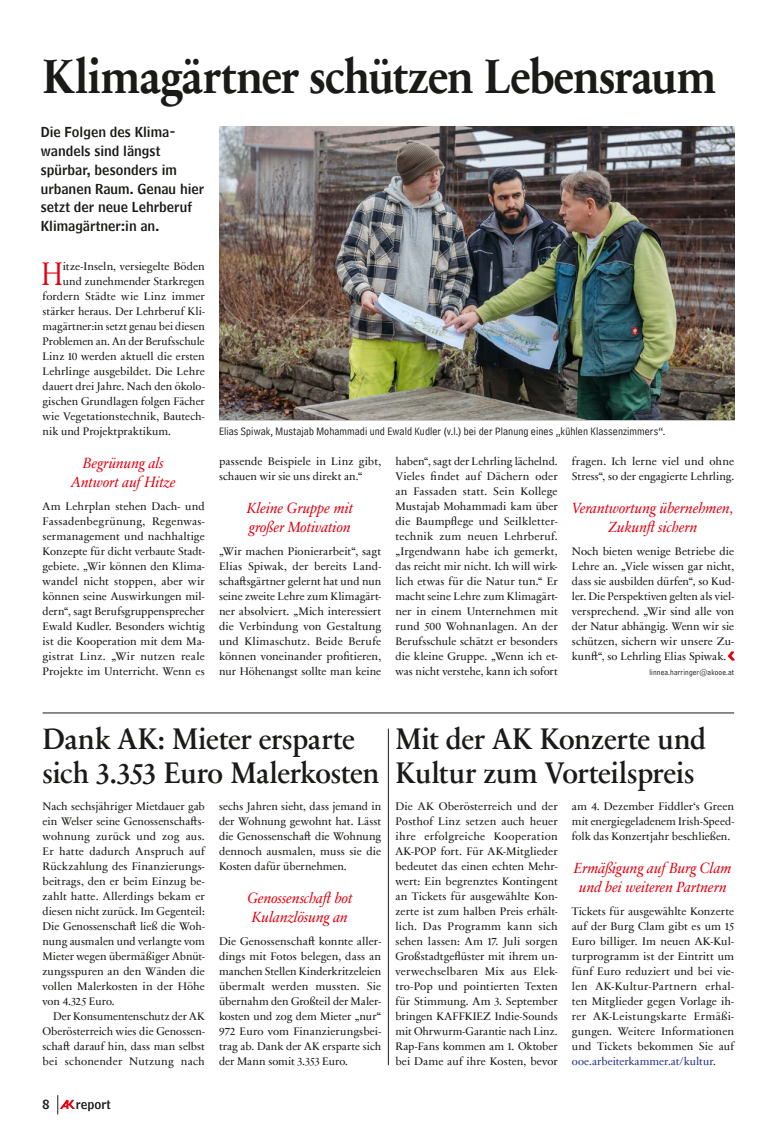
<style>
.page{position:relative;width:759px;height:1134px;background:#fff}
.page>*{position:absolute;margin:0;border:0;box-sizing:border-box;transform-origin:0 0}
._1_-_Titel_H1{font:700 48.75px "Sabon Next Com";letter-spacing:-.025em;color:#1a1a18;scale:.9 1}
._3_-_Grundschrift_Inital_P{font:33.25px "Sabon Next Com Display";color:#e3000f;scale:.8 1}
.Kasten-Formate_Kasten_-_Titel_über_2-Zei{font:600 30px/34.4px "Sabon Next Com";letter-spacing:-.015em;color:#1a1a18;scale:.95 1}
._4_-_Zwischentitel_H3{font:italic 15px/18.8px "Sabon Next Com";letter-spacing:-.01em;color:#e3000f;text-align:center}
._2_-_Vorspann_P{font:13.75px/18.8px "Bell Centennial Std Name Num";letter-spacing:.005em;color:#1a1a18}
.t1{font:12.5px "Bell Centennial Std Name Num";color:#1a1a18}
._0_-_GS_ohne_Einzug_P{font:11.25px/15px "Sabon Next Com";letter-spacing:.005em;color:#1a1a18;text-align:justify}
._3_-_Grundschrift_Inital_P-2{font:11.25px "Sabon Next Com";color:#1a1a18}
._0_-_Grundschrift_P{font:11.25px/15px "Sabon Next Com";letter-spacing:.005em;color:#1a1a18;text-align:justify}
.t2{font:11.25px "Bell Centennial Std Address";letter-spacing:.01em;color:#1a1a18}
._5_-_Autor_P{font:8.12px "Bell Centennial Std Address";letter-spacing:.02em;color:#1a1a18}
.s1{color:#25328a}
</style>
<div class="page">
<hr style="left:43px;top:713px;width:690px;height:1px;background:#1a1a18">
<hr style="left:388px;top:729px;width:1px;height:336px;background:#1a1a18">
<svg style="left:728px;top:652px;width:5px;height:8px"></svg>
<img style="left:219px;top:127px;width:514px;height:293px">
<svg style="left:58px;top:1095px;width:17px;height:19px"></svg>
<h1 class="_1_-_Titel_H1" style="left:43px;top:39px;width:750px">Klimagärtner schützen Lebensraum</h1>
<p class="_2_-_Vorspann_P" style="left:41px;top:123px;width:165px">Die Folgen des Klima&shy;wandels sind längst spürbar, besonders im urbanen Raum. Genau hier setzt der neue Lehrberuf<br>Klimagärtner:in an.</p>
<p class="_3_-_Grundschrift_Inital_P" style="left:41px;top:248px;width:28px">H</p>
<p class="_3_-_Grundschrift_Inital_P-2" style="left:63px;top:257px;width:143px">itze-Inseln, versiegelte Böden</p>
<p class="_3_-_Grundschrift_Inital_P-2" style="left:63px;top:272px;width:143px">und zunehmender Starkregen</p>
<p class="_3_-_Grundschrift_Inital_P-2" style="left:43px;top:287px;width:164px">fordern Städte wie Linz immer</p>
<p class="_3_-_Grundschrift_Inital_P-2" style="left:43px;top:302px;width:164px">stärker heraus. Der Lehrberuf Kli-</p>
<p class="_3_-_Grundschrift_Inital_P-2" style="left:43px;top:317px;width:164px">magärtner:in setzt genau bei diesen</p>
<p class="_3_-_Grundschrift_Inital_P-2" style="left:43px;top:332px;width:164px">Problemen an. An der Berufsschule</p>
<p class="_3_-_Grundschrift_Inital_P-2" style="left:43px;top:347px;width:164px">Linz 10 werden aktuell die ersten</p>
<p class="_3_-_Grundschrift_Inital_P-2" style="left:43px;top:362px;width:164px">Lehrlinge ausgebildet. Die Lehre</p>
<p class="_3_-_Grundschrift_Inital_P-2" style="left:43px;top:377px;width:164px">dauert drei Jahre. Nach den ökolo-</p>
<p class="_3_-_Grundschrift_Inital_P-2" style="left:43px;top:392px;width:164px">gischen Grundlagen folgen Fächer</p>
<p class="_3_-_Grundschrift_Inital_P-2" style="left:43px;top:407px;width:164px">wie Vegetationstechnik, Bautech-</p>
<p class="_3_-_Grundschrift_Inital_P-2" style="left:43px;top:422px;width:130px">nik und Projektpraktikum.</p>
<h2 class="_4_-_Zwischentitel_H3" style="left:71px;top:453px;width:106px">Begrünung als<br>Antwort auf Hitze</h2>
<p class="_0_-_GS_ohne_Einzug_P" style="left:43px;top:498px;width:164px">Am Lehrplan stehen Dach- und Fassadenbegrünung, Regenwas&shy;sermanagement und nachhaltige Konzepte für dicht verbaute Stadt&shy;gebiete. „Wir können den Klima&shy;wandel nicht stoppen, aber wir können seine Auswirkungen mil&shy;dern“, sagt Berufsgruppensprecher Ewald Kudler. Besonders wichtig ist die Kooperation mit dem Ma&shy;gistrat Linz. „Wir nutzen reale Projekte im Unterricht. Wenn es</p>
<p class="t2" style="left:219px;top:425px;width:448px">Elias Spiwak, Mustajab Mohammadi und Ewald Kudler (v.l.) bei der Planung eines „kühlen Klassenzimmers“.</p>
<p class="_0_-_GS_ohne_Einzug_P" style="left:219px;top:453px;width:164px">passende Beispiele in Linz gibt, schauen wir sie uns direkt an.“</p>
<h2 class="_4_-_Zwischentitel_H3" style="left:247px;top:498px;width:108px;text-align:left">Kleine Gruppe mit großer Motivation</h2>
<p class="_0_-_GS_ohne_Einzug_P" style="left:219px;top:543px;width:164px">„Wir machen Pionierarbeit“, sagt Elias Spiwak, der bereits Land&shy;schaftsgärtner gelernt hat und nun seine zweite Lehre zum Klimagärt&shy;ner absolviert. „Mich interessiert die Verbindung von Gestaltung und Klimaschutz. Beide Berufe können voneinander profitieren, nur Höhenangst sollte man keine</p>
<p class="_0_-_GS_ohne_Einzug_P" style="left:395px;top:453px;width:164px">haben“, sagt der Lehrling lächelnd.<br>Vieles findet auf Dächern oder an Fassaden statt. Sein Kollege Mustajab Mohammadi kam über die Baumpflege und Seilkletter&shy;technik zum neuen Lehrberuf. „Irgendwann habe ich gemerkt, das reicht mir nicht. Ich will wirk&shy;lich etwas für die Natur tun.“ Er macht seine Lehre zum Klimagärt&shy;ner in einem Unternehmen mit rund 500 Wohnanlagen. An der Berufsschule schätzt er besonders die kleine Gruppe. „Wenn ich et&shy;was nicht verstehe, kann ich sofort</p>
<p class="_0_-_GS_ohne_Einzug_P" style="left:571px;top:453px;width:164px">fragen. Ich lerne viel und ohne<br>Stress“, so der engagierte Lehrling.</p>
<h2 class="_4_-_Zwischentitel_H3" style="left:571px;top:498px;width:163px">Verantwortung übernehmen,<br>Zukunft sichern</h2>
<p class="_0_-_GS_ohne_Einzug_P" style="left:571px;top:543px;width:164px">Noch bieten wenige Betriebe die Lehre an. „Viele wissen gar nicht, dass sie ausbilden dürfen“, so Kud&shy;ler. Die Perspektiven gelten als viel&shy;versprechend. „Wir sind alle von der Natur abhängig. Wenn wir sie schützen, sichern wir unsere Zu&shy;kunft“, so Lehrling Elias Spiwak.</p>
<p class="_5_-_Autor_P" style="left:649px;top:668px;width:86px">linnea.harringer@akooe.at</p>
<h2 class="Kasten-Formate_Kasten_-_Titel_über_2-Zei" style="left:43px;top:720px;width:356px">Dank AK: Mieter ersparte sich 3.353 Euro Malerkosten</h2>
<p class="_0_-_GS_ohne_Einzug_P" style="left:43px;top:798px;width:164px">Nach sechsjähriger Mietdauer gab ein Welser seine Genossenschafts&shy;wohnung zurück und zog aus.<br>Er hatte dadurch Anspruch auf Rückzahlung des Finanzierungs&shy;beitrags, den er beim Einzug be&shy;zahlt hatte. Allerdings bekam er diesen nicht zurück. Im Gegenteil:<br>Die Genossenschaft ließ die Woh&shy;nung ausmalen und verlangte vom Mieter wegen übermäßiger Abnüt&shy;zungsspuren an den Wänden die vollen Malerkosten in der Höhe von 4.325 Euro.</p>
<p class="_0_-_Grundschrift_P" style="left:43px;top:1008px;width:164px;text-indent:11px">Der Konsumentenschutz der AK Oberösterreich wies die Genossen&shy;schaft darauf hin, dass man selbst bei schonender Nutzung nach</p>
<p class="_0_-_Grundschrift_P" style="left:219px;top:798px;width:164px">sechs Jahren sieht, dass jemand in der Wohnung gewohnt hat. Lässt die Genossenschaft die Wohnung dennoch ausmalen, muss sie die Kosten dafür übernehmen.</p>
<h2 class="_4_-_Zwischentitel_H3" style="left:247px;top:888px;width:106px;text-align:left">Genossenschaft bot<br>Kulanzlösung an</h2>
<p class="_0_-_GS_ohne_Einzug_P" style="left:219px;top:933px;width:164px">Die Genossenschaft konnte aller&shy;dings mit Fotos belegen, dass an manchen Stellen Kinderkritzeleien übermalt werden mussten. Sie übernahm den Großteil der Maler&shy;kosten und zog dem Mieter „nur“ 972 Euro vom Finanzierungsbei&shy;trag ab. Dank der AK ersparte sich der Mann somit 3.353 Euro.</p>
<p class="t1" style="left:43px;top:1096px;width:8px">8</p>
<p class="t1" style="left:76px;top:1096px;width:36px">report</p>
<h2 class="Kasten-Formate_Kasten_-_Titel_über_2-Zei" style="left:395px;top:720px;width:328px">Mit der AK Konzerte und<br>Kultur zum Vorteilspreis</h2>
<p class="_0_-_GS_ohne_Einzug_P" style="left:395px;top:798px;width:164px">Die AK Oberösterreich und der Posthof Linz setzen auch heuer ihre erfolgreiche Kooperation AK-POP fort. Für AK-Mitglieder bedeutet das einen echten Mehr&shy;wert: Ein begrenztes Kontingent an Tickets für ausgewählte Kon&shy;zerte ist zum halben Preis erhält&shy;lich. Das Programm kann sich sehen lassen: Am 17. Juli sorgen Großstadtgeflüster mit ihrem un&shy;verwechselbaren Mix aus Elek&shy;tro-Pop und pointierten Texten für Stimmung. Am 3. September bringen KAFFKIEZ Indie-Sounds mit Ohrwurm-Garantie nach Linz.<br>Rap-Fans kommen am 1. Oktober bei Dame auf ihre Kosten, bevor</p>
<p class="_0_-_GS_ohne_Einzug_P" style="left:571px;top:798px;width:164px">am 4. Dezember Fiddler‘s Green mit energiegeladenem Irish-Speed&shy;folk das Konzertjahr beschließen.</p>
<h2 class="_4_-_Zwischentitel_H3" style="left:574px;top:858px;width:159px">Ermäßigung auf Burg Clam und bei weiteren Partnern</h2>
<p class="_0_-_GS_ohne_Einzug_P" style="left:571px;top:903px;width:164px">Tickets für ausgewählte Konzerte auf der Burg Clam gibt es um 15<br>Euro billiger. Im neuen AK-Kul&shy;turprogramm ist der Eintritt um fünf Euro reduziert und bei vie&shy;len AK-Kultur-Partnern erhal&shy;ten Mitglieder gegen Vorlage ih&shy;rer AK-Leistungskarte Ermäßi&shy;gungen. Weitere Informationen und Tickets bekommen Sie auf <span class="s1">ooe.arbeiterkammer.at/kultur</span>.</p>
</div>
